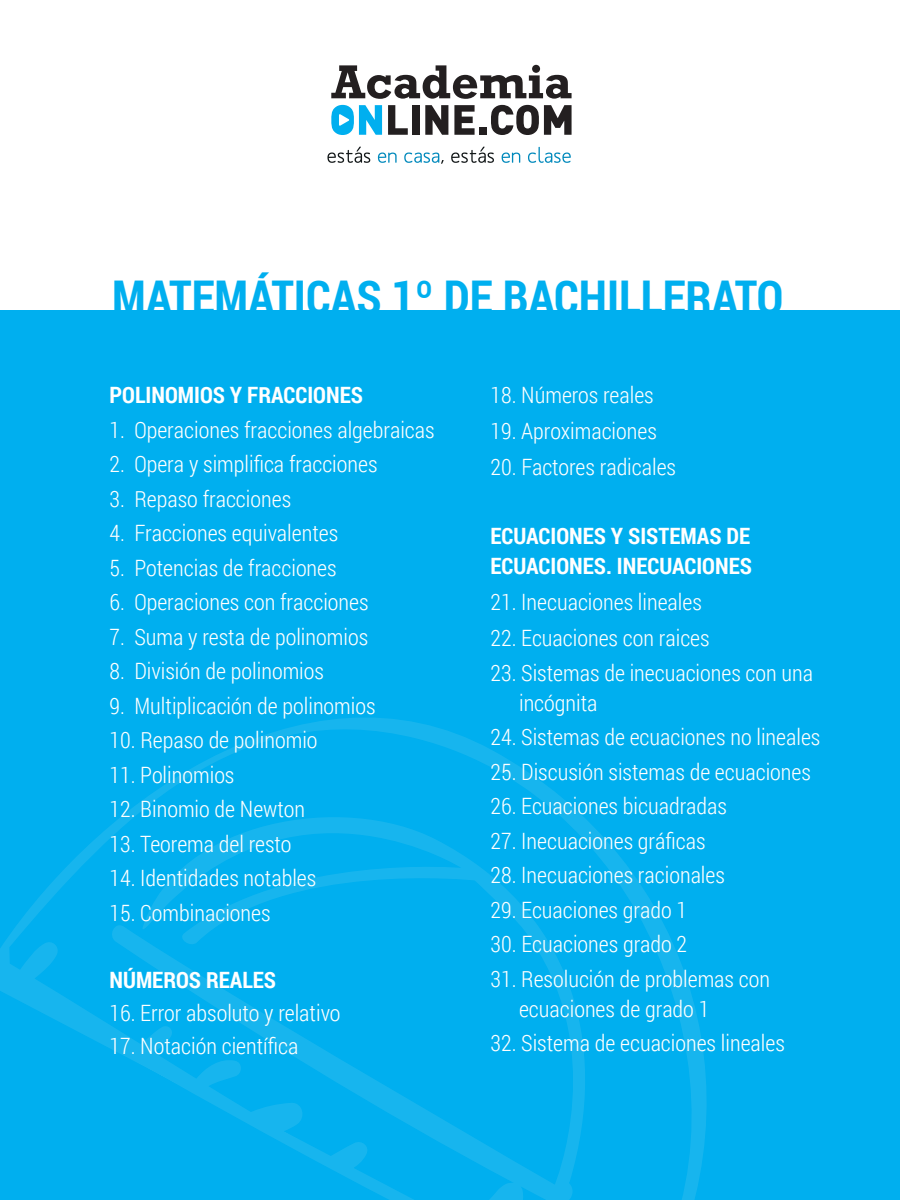
<style>
.page{position:relative;width:900px;height:1200px;background:#fff}
.page>*{position:absolute;margin:0;border:0;box-sizing:border-box;transform-origin:0 0}
.t1{font:700 46.5px "Roboto Condensed";color:#00afef}
.t2{font:300 22.5px/30px "Roboto Condensed";color:#fff}
.t3{font:700 22.5px/30px "Roboto Condensed";color:#fff}
</style>
<div class="page">
<div style="left:0;top:310px;width:900px;height:890px;background:#00afef"></div>
<svg style="left:388px;top:105px;width:20px;height:30px"></svg>
<div style="left:412px;top:105px;width:7px;height:30px;background:#231f20"></div>
<svg style="left:425px;top:105px;width:23px;height:30px"></svg>
<svg style="left:454px;top:105px;width:21px;height:30px"></svg>
<div style="left:479px;top:127px;width:8px;height:8px;background:#231f20"></div>
<svg style="left:331px;top:105px;width:51px;height:30px"></svg>
<svg style="left:491px;top:105px;width:81px;height:30px"></svg>
<svg style="left:331px;top:65px;width:241px;height:34px"></svg>
<svg style="left:451px;top:147px;width:43px;height:16px"></svg>
<svg style="left:502px;top:153px;width:18px;height:10px"></svg>
<svg style="left:327px;top:147px;width:117px;height:17px"></svg>
<svg style="left:528px;top:147px;width:43px;height:16px"></svg>
<svg style="left:0;top:718px;width:707px;height:482px"></svg>
<h1 class="t1" style="left:112px;top:265px;width:672px">MATEMÁTICAS 1º DE BACHILLERATO</h1>
<p class="t3" style="left:110px;top:380px;width:255px">POLINOMIOS Y FRACCIONES</p>
<p class="t2" style="left:110px;top:414px;width:327px">1. Operaciones fracciones algebraicas</p>
<p class="t2" style="left:110px;top:449px;width:270px">2. Opera y simplifica fracciones</p>
<p class="t2" style="left:110px;top:483px;width:183px">3. Repaso fracciones</p>
<p class="t2" style="left:110px;top:518px;width:230px">4. Fracciones equivalentes</p>
<p class="t2" style="left:110px;top:552px;width:229px">5. Potencias de fracciones</p>
<p class="t2" style="left:110px;top:587px;width:261px">6. Operaciones con fracciones</p>
<p class="t2" style="left:110px;top:621px;width:260px">7. Suma y resta de polinomios</p>
<p class="t2" style="left:110px;top:656px;width:216px">8. División de polinomios</p>
<p class="t2" style="left:110px;top:690px;width:268px">9. Multiplicación de polinomios</p>
<p class="t2" style="left:110px;top:725px;width:210px">10. Repaso de polinomio</p>
<p class="t2" style="left:110px;top:759px;width:126px">11. Polinomios</p>
<p class="t2" style="left:110px;top:794px;width:197px">12. Binomio de Newton</p>
<p class="t2" style="left:110px;top:828px;width:184px">13. Teorema del resto</p>
<p class="t2" style="left:110px;top:863px;width:208px">14. Identidades notables</p>
<p class="t2" style="left:110px;top:897px;width:163px">15. Combinaciones</p>
<p class="t3" style="left:110px;top:964px;width:168px">NÚMEROS REALES</p>
<p class="t2" style="left:110px;top:998px;width:233px">16. Error absoluto y relativo</p>
<p class="t2" style="left:110px;top:1031px;width:190px">17. Notación científica</p>
<p class="t2" style="left:490px;top:380px;width:165px">18. Números reales</p>
<p class="t2" style="left:490px;top:416px;width:168px">19. Aproximaciones</p>
<p class="t2" style="left:490px;top:452px;width:187px">20. Factores radicales</p>
<p class="t3" style="left:490px;top:520px;width:263px">ECUACIONES Y SISTEMAS DE<br>ECUACIONES. INECUACIONES</p>
<p class="t2" style="left:490px;top:587px;width:213px">21. Inecuaciones lineales</p>
<p class="t2" style="left:490px;top:623px;width:221px">22. Ecuaciones con raices</p>
<p class="t2" style="left:519px;top:657px;width:296px;text-indent:-29px">23. Sistemas de inecuaciones con una incógnita</p>
<p class="t2" style="left:490px;top:722px;width:331px">24. Sistemas de ecuaciones no lineales</p>
<p class="t2" style="left:490px;top:756px;width:322px">25. Discusión sistemas de ecuaciones</p>
<p class="t2" style="left:490px;top:791px;width:238px">26. Ecuaciones bicuadradas</p>
<p class="t2" style="left:490px;top:825px;width:217px">27. Inecuaciones gráficas</p>
<p class="t2" style="left:490px;top:860px;width:236px">28. Inecuaciones racionales</p>
<p class="t2" style="left:490px;top:894px;width:198px">29. Ecuaciones grado 1</p>
<p class="t2" style="left:490px;top:928px;width:198px">30. Ecuaciones grado 2</p>
<p class="t2" style="left:519px;top:963px;width:252px;text-indent:-29px">31. Resolución de problemas con ecuaciones de grado 1</p>
<p class="t2" style="left:490px;top:1027px;width:296px">32. Sistema de ecuaciones lineales</p>
</div>
